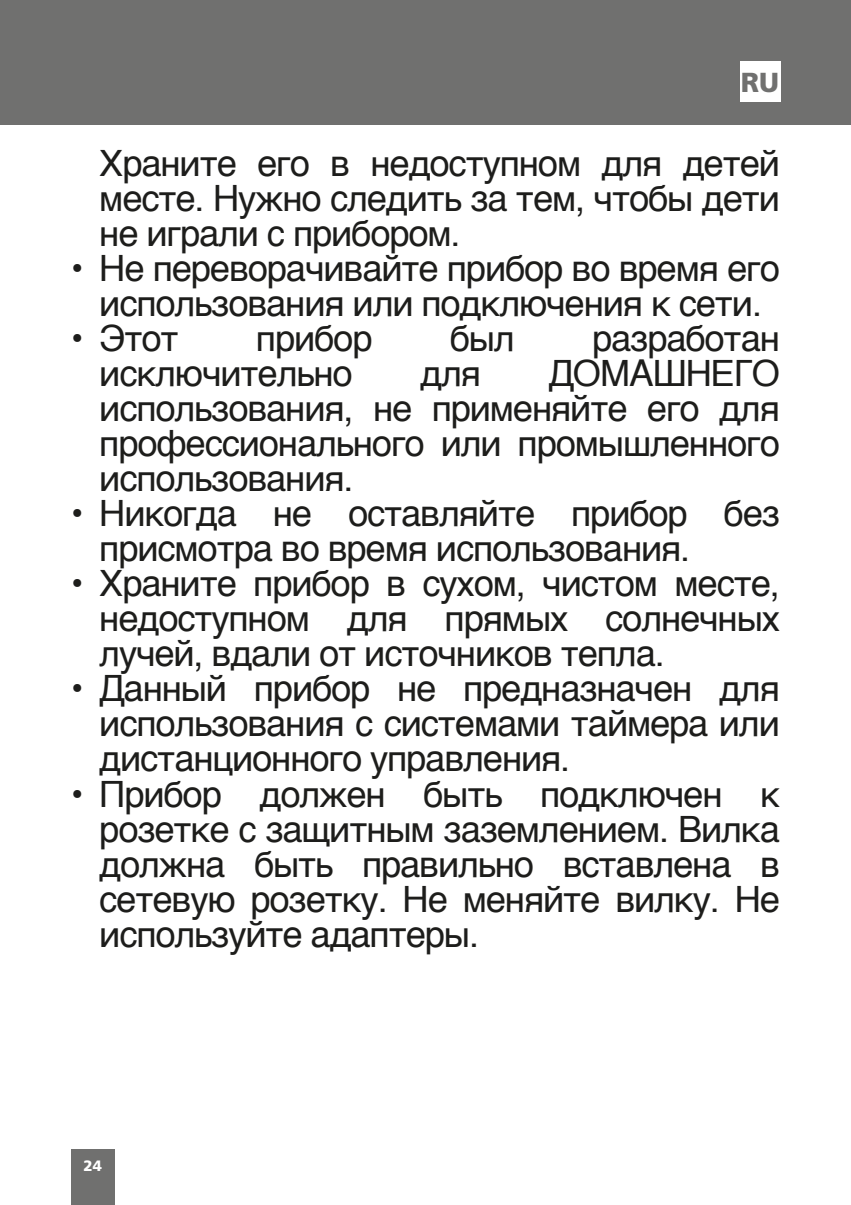
<style>
.page{position:relative;width:851px;height:1205px;background:#fff}
.page>*{position:absolute;margin:0;border:0;box-sizing:border-box;transform-origin:0 0}
.t1{font:36.25px/35px "Helvetica";letter-spacing:-.03em;color:#1d1d1b;text-align:justify}
.t2{font:900 27.5px "Frutiger LT Std";color:#70706f}
.t3{font:900 15px "Frutiger LT Std";color:#fff}
</style>
<div class="page">
<div style="left:0;top:0;width:850px;height:125px;background:#70706f"></div>
<div style="left:71px;top:1149px;width:44px;height:56px;background:#70706f"></div>
<div style="left:740px;top:61px;width:40px;height:41px;background:#fff"></div>
<p class="t2" style="left:740px;top:66px;width:40px">RU</p>
<p class="t1" style="left:99px;top:147px;width:682px">Храните его в недоступном для детей месте. Нужно следить за тем, чтобы дети не играли с прибором.</p>
<p class="t1" style="left:71px;top:252px;width:710px;text-align:center">• Не переворачивайте прибор во время его использования или подключения к сети.</p>
<p class="t1" style="left:71px;top:322px;width:109px">• Этот</p>
<p class="t1" style="left:256px;top:322px;width:118px">прибор</p>
<p class="t1" style="left:449px;top:322px;width:66px">был</p>
<p class="t1" style="left:592px;top:322px;width:189px">разработан</p>
<p class="t1" style="left:99px;top:357px;width:255px">исключительно</p>
<p class="t1" style="left:420px;top:357px;width:62px">для</p>
<p class="t1" style="left:99px;top:357px;width:682px;text-indent:449px">ДОМАШНЕГО использования, не применяйте его для профессионального или промышленного использования.</p>
<p class="t1" style="left:99px;top:497px;width:682px;text-indent:-28px">• Никогда не оставляйте прибор без присмотра во время использования.</p>
<p class="t1" style="left:99px;top:567px;width:682px;text-indent:-28px">• Храните прибор в сухом, чистом месте, недоступном для прямых солнечных лучей, вдали от источников тепла.</p>
<p class="t1" style="left:99px;top:672px;width:682px;text-indent:-28px">• Данный прибор не предназначен для использования с системами таймера или дистанционного управления.</p>
<p class="t1" style="left:99px;top:777px;width:682px;text-indent:-28px">• Прибор должен быть подключен к розетке с защитным заземлением. Вилка должна быть правильно вставлена в сетевую розетку. Не меняйте вилку. Не используйте адаптеры.</p>
<p class="t3" style="left:84px;top:1156px;width:20px">24</p>
</div>
